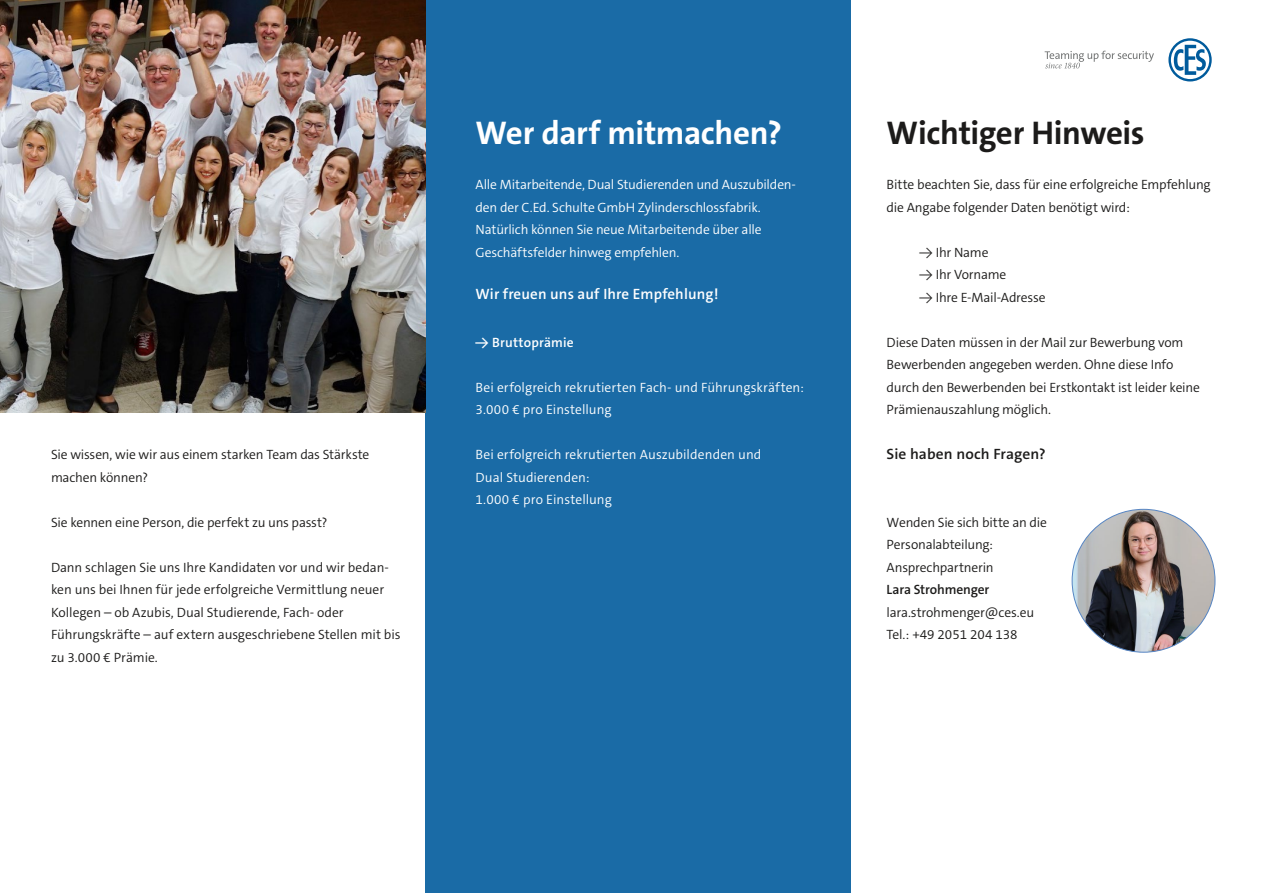
<style>
.page{position:relative;width:1263px;height:893px;background:#fff}
.page>*{position:absolute;margin:0;border:0;box-sizing:border-box;transform-origin:0 0}
.t1{font:700 33px "The Sans C5";letter-spacing:-.01em;color:#fff}
.t2{font:700 33px "The Sans C5";letter-spacing:-.01em;color:#1c1b1a}
.t3{font:600 15px "The Sans C5";letter-spacing:.01em;color:#fff}
.t4{font:600 15px "The Sans C5";letter-spacing:.005em;color:#1c1b1a}
.t5{font:300 13.5px/22.5px "The Sans C5";letter-spacing:-.01em;color:#1c1b1a}
.t6{font:300 13.5px/22.5px "The Sans C5";letter-spacing:-.005em;color:#fff}
.t7{font:600 13.5px "The Sans C5";letter-spacing:-.01em;color:#1c1b1a}
.t8{font:600 13.5px "The Sans C5";letter-spacing:.015em;color:#fff}
</style>
<div class="page">
<svg style="left:1168px;top:38px;width:44px;height:43px"></svg>
<svg style="left:1045px;top:51px;width:109px;height:17px"></svg>
<div style="left:425px;top:0;width:425px;height:893px;background:#1a6ba6"></div>
<img style="left:1072px;top:509px;width:143px;height:143px;border-radius:71px">
<img style="left:0;top:0;width:425px;height:413px">
<p class="t5" style="left:51px;top:443px;width:320px">Sie wissen, wie wir aus einem starken Team das Stärkste machen können?</p>
<p class="t5" style="left:51px;top:511px;width:278px">Sie kennen eine Person, die perfekt zu uns passt?</p>
<p class="t5" style="left:51px;top:556px;width:351px">Dann schlagen Sie uns Ihre Kandidaten vor und wir bedan&shy;ken uns bei Ihnen für jede erfolgreiche Vermittlung neuer Kollegen – ob Azubis, Dual Studierende, Fach- oder Führungskräfte – auf extern ausgeschriebene Stellen mit bis zu 3.000 € Prämie.</p>
<h1 class="t1" style="left:476px;top:112px;width:308px">Wer darf mitmachen?</h1>
<h1 class="t2" style="left:887px;top:112px;width:260px">Wichtiger Hinweis</h1>
<p class="t6" style="left:476px;top:173px;width:322px">Alle Mitarbeitende, Dual Studierenden und Auszubilden&shy;den der C.Ed. Schulte GmbH Zylinderschlossfabrik.<br>Natürlich können Sie neue Mitarbeitende über alle Geschäftsfelder hinweg empfehlen.</p>
<p class="t3" style="left:476px;top:284px;width:245px">Wir freuen uns auf Ihre Empfehlung!</p>
<p class="t8" style="left:476px;top:333px;width:100px">-&gt; Bruttoprämie</p>
<p class="t6" style="left:476px;top:376px;width:330px">Bei erfolgreich rekrutierten Fach- und Führungskräften:<br>3.000 € pro Einstellung</p>
<p class="t6" style="left:476px;top:443px;width:287px">Bei erfolgreich rekrutierten Auszubildenden und<br>Dual Studierenden:<br>1.000 € pro Einstellung</p>
<p class="t5" style="left:887px;top:173px;width:326px">Bitte beachten Sie, dass für eine erfolgreiche Empfehlung die Angabe folgender Daten benötigt wird:</p>
<p class="t5" style="left:920px;top:241px;width:127px">-&gt; Ihr Name<br>-&gt; Ihr Vorname<br>-&gt; Ihre E-Mail-Adresse</p>
<p class="t5" style="left:887px;top:331px;width:315px">Diese Daten müssen in der Mail zur Bewerbung vom Bewerbenden angegeben werden. Ohne diese Info durch den Bewerbenden bei Erstkontakt ist leider keine Prämienauszahlung möglich.</p>
<p class="t4" style="left:887px;top:444px;width:161px">Sie haben noch Fragen?</p>
<p class="t5" style="left:887px;top:511px;width:162px">Wenden Sie sich bitte an die<br>Personalabteilung:<br>Ansprechpartnerin</p>
<p class="t7" style="left:887px;top:581px;width:104px">Lara Strohmenger</p>
<p class="t5" style="left:887px;top:601px;width:149px">lara.strohmenger@ces.eu<br>Tel.: +49 2051 204 138</p>
</div>
